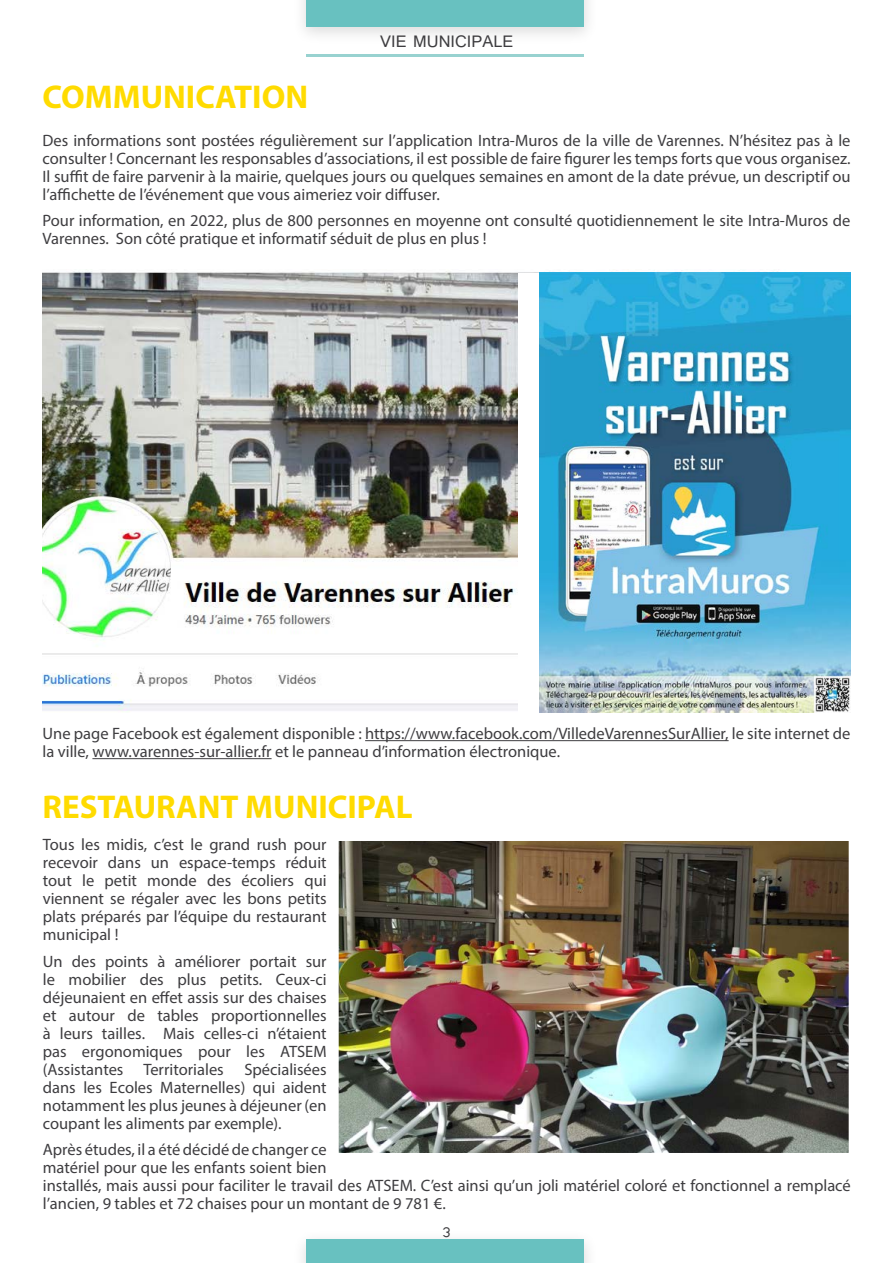
<style>
.page{position:relative;width:893px;height:1263px;background:#fff}
.page>*{position:absolute;margin:0;border:0;box-sizing:border-box;transform-origin:0 0}
.t1{font:700 33px "Myriad Pro";color:#ffdb00}
.t2{font:21px "Tunga";color:#3e3d40}
.t3{font:18px "Tunga";color:#3e3d40}
.t4{font:16.5px/18px "Myriad Pro";color:#3e3d40;text-align:justify}
</style>
<div class="page">
<div style="left:293px;top:0;width:305px;height:45px;background:#000;opacity:.14"></div>
<div style="left:307px;top:0;width:277px;height:27px;background:#68c1c0"></div>
<div style="left:307px;top:1239px;width:277px;height:24px;background:#68c1c0"></div>
<hr style="left:307px;top:55px;width:277px;height:2px;background:#98d2d0">
<hr style="left:365px;top:740px;width:364px;height:1px;background:#3e3d40">
<hr style="left:92px;top:758px;width:180px;height:1px;background:#3e3d40">
<img style="left:43px;top:270px;width:794px;height:442px">
<img style="left:340px;top:842px;width:508px;height:310px">
<div style="left:518px;top:273px;width:332px;height:439px;background:#fff"></div>
<img style="left:539px;top:273px;width:311px;height:439px">
<h1 class="t1" style="left:43px;top:76px;width:267px">COMMUNICATION</h1>
<p class="t2" style="left:380px;top:27px;width:135px">VIE MUNICIPALE</p>
<p class="t4" style="left:43px;top:131px;width:810px">Des informations sont postées régulièrement sur l’application Intra-Muros de la ville de Varennes. N’hésitez pas à le consulter ! Concernant les responsables d’associations, il est possible de faire figurer les temps forts que vous organisez.<br>Il suffit de faire parvenir à la mairie, quelques jours ou quelques semaines en amont de la date prévue, un descriptif ou l’affichette de l’événement que vous aimeriez voir diffuser.</p>
<p class="t4" style="left:43px;top:212px;width:809px">Pour information, en 2022, plus de 800 personnes en moyenne ont consulté quotidiennement le site Intra-Muros de<br>Varennes. Son côté pratique et informatif séduit de plus en plus !</p>
<p class="t4" style="left:43px;top:724px;width:809px">Une page Facebook est également disponible : https://www.facebook.com/VilledeVarennesSurAllier, le site internet de la ville, www.varennes-sur-allier.fr et le panneau d’information électronique.</p>
<h1 class="t1" style="left:43px;top:785px;width:372px">RESTAURANT MUNICIPAL</h1>
<p class="t4" style="left:43px;top:835px;width:285px">Tous les midis, c’est le grand rush pour recevoir dans un espace-temps réduit tout le petit monde des écoliers qui viennent se régaler avec les bons petits plats préparés par l’équipe du restaurant municipal !</p>
<p class="t4" style="left:43px;top:952px;width:285px">Un des points à améliorer portait sur le mobilier des plus petits. Ceux-ci déjeunaient en effet assis sur des chaises et autour de tables proportionnelles à leurs tailles. Mais celles-ci n’étaient pas ergonomiques pour les ATSEM (Assistantes Territoriales Spécialisées dans les Ecoles Maternelles) qui aident notamment les plus jeunes à déjeuner (en coupant les aliments par exemple).</p>
<p class="t4" style="left:43px;top:1140px;width:809px;text-align:left">Après études, il a été décidé de changer ce<br>matériel pour que les enfants soient bien<br>installés, mais aussi pour faciliter le travail des ATSEM. C’est ainsi qu’un joli matériel coloré et fonctionnel a remplacé l’ancien, 9 tables et 72 chaises pour un montant de 9 781 €.</p>
<p class="t3" style="left:442px;top:1220px;width:10px">3</p>
</div>
